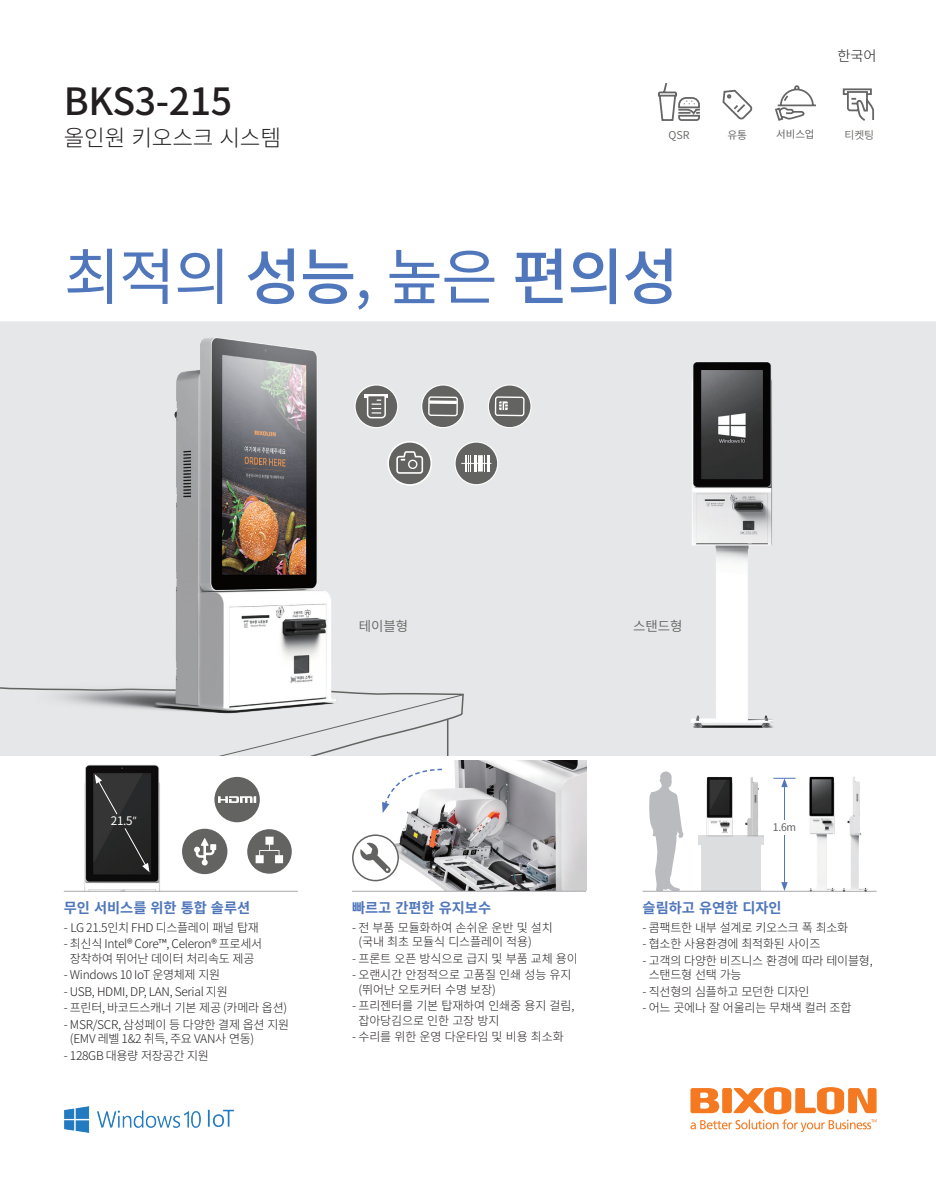
<style>
.page{position:relative;width:936px;height:1191px;background:#fff}
.page>*{position:absolute;margin:0;border:0;box-sizing:border-box;transform-origin:0 0}
.t1{font:61.5px "Noto Sans CJ Kkr";color:#5076bb}
.t2{font:500 37.5px "Noto Sans CJ Kkr";letter-spacing:-.01em;color:#231f20}
.t3{font:300 22.5px "Noto Sans CJ Kkr";letter-spacing:-.01em;color:#231f20}
.t4{font:700 14.25px "Noto Sans CJ Kkr";color:#5076bb}
.t5{font:300 14.25px "Noto Sans CJ Kkr";color:#231f20}
.t6{font:600 13.5px "Noto Sans CJ Kkr";letter-spacing:-.01em;color:#636361}
.t7{font:300 12px/14.4px "Noto Sans CJ Kkr";letter-spacing:-.02em;color:#231f20}
.t8{font:11.7px "Noto Sans CJ Kkr";color:#fff}
.t9{font:600 10.8px "Noto Sans CJ Kkr";letter-spacing:-.01em;color:#636361}
.t10{font:10.5px "Noto Sans CJ Kkr";color:#666566}
.t11{font:10.5px "Noto Sans CJ Kkr";color:#636361}
.s1{font-weight:500}
.s2{font-family:"Titillium Web"}
</style>
<div class="page">
<img style="left:803px;top:776px;width:35px;height:115px">
<div style="left:0;top:321px;width:935px;height:434px;background:#e6e7e9"></div>
<svg style="left:690px;top:1087px;width:186px;height:45px"></svg>
<svg style="left:722px;top:89px;width:31px;height:31px"></svg>
<svg style="left:775px;top:85px;width:41px;height:36px"></svg>
<svg style="left:842px;top:88px;width:32px;height:33px"></svg>
<svg style="left:658px;top:83px;width:42px;height:38px"></svg>
<img style="left:79px;top:765px;width:82px;height:126px">
<hr style="left:64px;top:891px;width:234px;height:1px;background:#a8a9ad">
<svg style="left:182px;top:828px;width:45px;height:46px"></svg>
<svg style="left:247px;top:829px;width:45px;height:44px"></svg>
<div style="left:214px;top:777px;width:46px;height:45px;background:#636361;border-radius:50%"></div>
<svg style="left:218px;top:796px;width:38px;height:7px"></svg>
<svg style="left:95px;top:774px;width:23px;height:40px"></svg>
<svg style="left:124px;top:827px;width:25px;height:45px"></svg>
<svg style="left:649px;top:771px;width:34px;height:120px"></svg>
<hr style="left:642px;top:891px;width:234px;height:1px;background:#a8a9ad">
<img style="left:706px;top:777px;width:53px;height:58px">
<svg style="left:698px;top:835px;width:66px;height:10px"></svg>
<hr style="left:701px;top:837px;width:4px;height:53px;background:#dcddde">
<div style="left:756px;top:837px;width:5px;height:53px;background:#dcddde"></div>
<div style="left:701px;top:844px;width:60px;height:46px;background:#dcddde"></div>
<img style="left:838px;top:776px;width:34px;height:116px">
<hr style="left:784px;top:784px;width:1px;height:100px;background:#5076bb">
<svg style="left:781px;top:882px;width:6px;height:9px"></svg>
<svg style="left:773px;top:778px;width:22px;height:9px"></svg>
<div style="left:765px;top:820px;width:38px;height:15px;background:#fff"></div>
<svg style="left:0;top:677px;width:464px;height:78px;background:#e0e1e2"></svg>
<hr style="left:447px;top:720px;width:1px;height:35px;background:#636361">
<img style="left:35px;top:321px;width:319px;height:421px">
<img style="left:64px;top:1106px;width:171px;height:26px">
<svg style="left:421px;top:384px;width:44px;height:44px"></svg>
<div style="left:422px;top:385px;width:42px;height:42px;background:#636361;border-radius:50%"></div>
<div style="left:428px;top:396px;width:30px;height:20px;border:1px solid #fff;border-radius:2px"></div>
<svg style="left:429px;top:400px;width:28px;height:4px"></svg>
<svg style="left:454px;top:441px;width:44px;height:44px"></svg>
<div style="left:455px;top:442px;width:42px;height:42px;background:#636361;border-radius:50%"></div>
<svg style="left:465px;top:455px;width:24px;height:16px"></svg>
<svg style="left:388px;top:441px;width:43px;height:44px"></svg>
<div style="left:388px;top:441px;width:43px;height:44px;border:1px solid #fff;border-radius:50%"></div>
<div style="left:389px;top:442px;width:41px;height:42px;background:#636361;border-radius:50%"></div>
<svg style="left:396px;top:451px;width:27px;height:23px"></svg>
<img style="left:367px;top:761px;width:219px;height:130px">
<svg style="left:382px;top:767px;width:61px;height:46px"></svg>
<hr style="left:352px;top:891px;width:234px;height:1px;background:#a8a9ad">
<div style="left:353px;top:835px;width:45px;height:45px;background:#fff;border-radius:50%"></div>
<div style="left:352px;top:834px;width:47px;height:47px;border:2px solid #636361;border-radius:50%"></div>
<svg style="left:360px;top:842px;width:31px;height:31px"></svg>
<hr style="left:461px;top:463px;width:30px;height:1px;background:#fff">
<svg style="left:354px;top:384px;width:44px;height:44px"></svg>
<div style="left:355px;top:385px;width:42px;height:42px;background:#636361;border-radius:50%"></div>
<hr style="left:365px;top:395px;width:23px;height:3px;background:#fff">
<svg style="left:366px;top:394px;width:20px;height:25px"></svg>
<svg style="left:488px;top:384px;width:43px;height:44px"></svg>
<div style="left:489px;top:385px;width:41px;height:42px;background:#636361;border-radius:50%"></div>
<div style="left:494px;top:396px;width:30px;height:20px;border:1px solid #fff;border-radius:2px"></div>
<svg style="left:499px;top:401px;width:9px;height:10px"></svg>
<img style="left:661px;top:346px;width:142px;height:400px">
<h2 class="t2" style="left:64px;top:80px;width:170px">BKS3-215</h2>
<h3 class="t3" style="left:64px;top:125px;width:219px">올인원 키오스크 시스템</h3>
<p class="t5" style="left:837px;top:48px;width:41px">한국어</p>
<p class="t9" style="left:668px;top:128px;width:22px">QSR</p>
<p class="t9" style="left:727px;top:128px;width:21px">유통</p>
<p class="t10" style="left:776px;top:129px;width:40px">서비스업</p>
<p class="t9" style="left:844px;top:128px;width:31px">티켓팅</p>
<h1 class="t1" style="left:64px;top:242px;width:616px">최적의 <span class="s1">성능</span>, 높은 <span class="s1">편의성</span></h1>
<p class="t6" style="left:359px;top:618px;width:51px">테이블형</p>
<p class="t6" style="left:633px;top:618px;width:51px">스탠드형</p>
<p class="t8" style="left:111px;top:814px;width:28px">21.5<span class="s2">”</span></p>
<p class="t4" style="left:64px;top:899px;width:188px">무인 서비스를 위한 통합 솔루션</p>
<p class="t7" style="left:64px;top:920px;width:196px">- LG 21.5인치 FHD 디스플레이 패널 탑재</p>
<p class="t7" style="left:64px;top:937px;width:200px;text-align:center">- 최신식 Intel® Core™, Celeron® 프로세서 장착하여 뛰어난 데이터 처리속도 제공</p>
<p class="t7" style="left:64px;top:967px;width:158px">- Windows 10 IoT 운영체제 지원</p>
<p class="t7" style="left:64px;top:984px;width:165px">- USB, HDMI, DP, LAN, Serial 지원</p>
<p class="t7" style="left:64px;top:1001px;width:225px">- 프린터, 바코드스캐너 기본 제공 (카메라 옵션)</p>
<p class="t7" style="left:70px;top:1017px;width:221px;text-indent:-6px">- MSR/SCR, 삼성페이 등 다양한 결제 옵션 지원 (EMV 레벨 1&amp;2 취득, 주요 VAN사 연동)</p>
<p class="t7" style="left:64px;top:1048px;width:147px">- 128GB 대용량 저장공간 지원</p>
<p class="t4" style="left:352px;top:899px;width:141px">빠르고 간편한 유지보수</p>
<p class="t7" style="left:358px;top:920px;width:196px;text-indent:-6px">- 전 부품 모듈화하여 손쉬운 운반 및 설치 (국내 최초 모듈식 디스플레이 적용)</p>
<p class="t7" style="left:352px;top:951px;width:227px">- 프론트 오픈 방식으로 급지 및 부품 교체 용이</p>
<p class="t7" style="left:358px;top:967px;width:214px;text-indent:-6px">- 오랜시간 안정적으로 고품질 인쇄 성능 유지 (뛰어난 오토커터 수명 보장)</p>
<p class="t7" style="left:358px;top:998px;width:217px;text-indent:-6px">- 프리젠터를 기본 탑재하여 인쇄중 용지 걸림, 잡아당김으로 인한 고장 방지</p>
<p class="t7" style="left:352px;top:1029px;width:213px">- 수리를 위한 운영 다운타임 및 비용 최소화</p>
<p class="t11" style="left:772px;top:821px;width:25px">1.6m</p>
<p class="t4" style="left:642px;top:899px;width:141px">슬림하고 유연한 디자인</p>
<p class="t7" style="left:642px;top:920px;width:207px">- 콤팩트한 내부 설계로 키오스크 폭 최소화</p>
<p class="t7" style="left:642px;top:937px;width:179px">- 협소한 사용환경에 최적화된 사이즈</p>
<p class="t7" style="left:648px;top:953px;width:225px;text-indent:-6px">- 고객의 다양한 비즈니스 환경에 따라 테이블형, 스탠드형 선택 가능</p>
<p class="t7" style="left:642px;top:984px;width:168px">- 직선형의 심플하고 모던한 디자인</p>
<p class="t7" style="left:642px;top:1001px;width:210px">- 어느 곳에나 잘 어울리는 무채색 컬러 조합</p>
</div>
